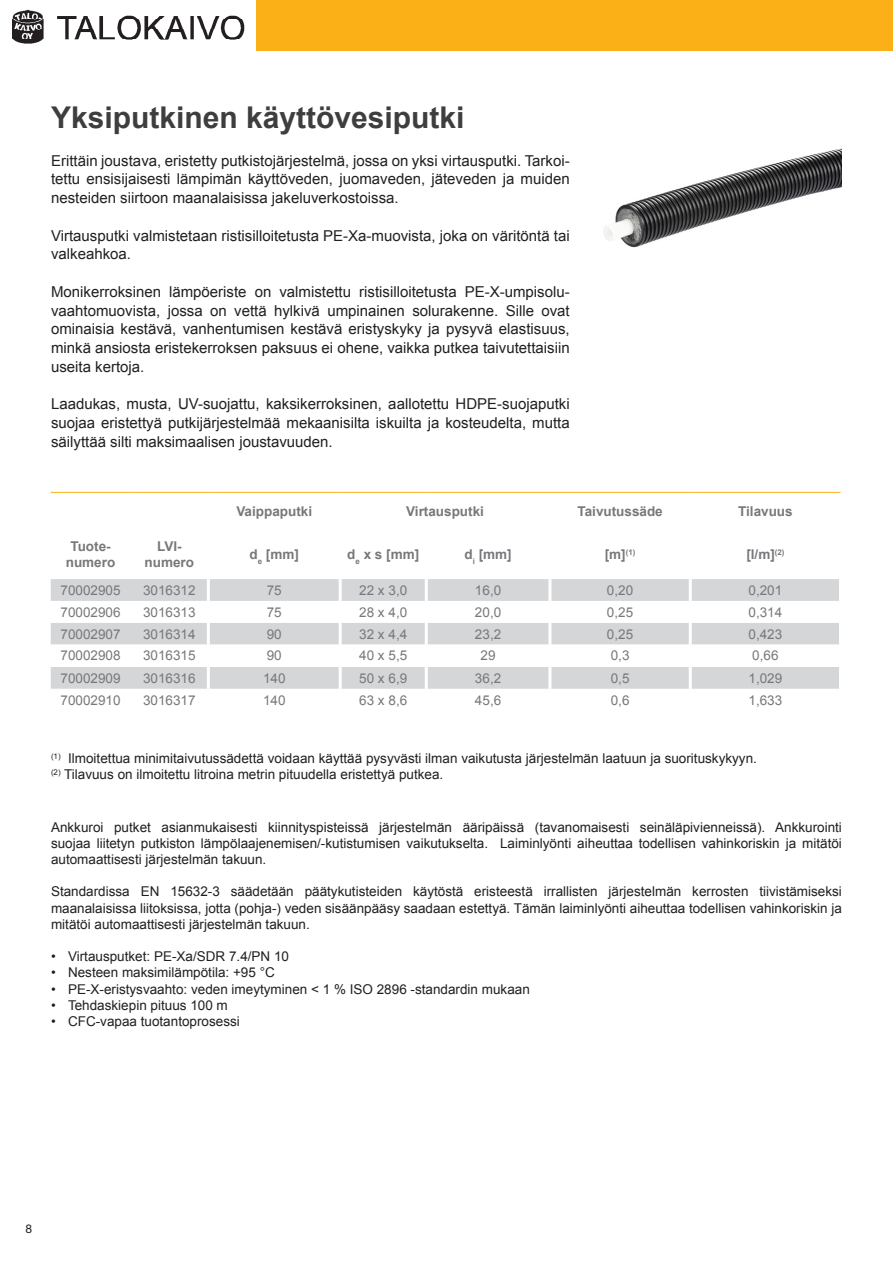
<style>
.page{position:relative;width:893px;height:1263px;background:#fff}
.page>*{position:absolute;margin:0;border:0;box-sizing:border-box;transform-origin:0 0}
.bodytekst{font:700 30px "Arial";color:#3e3e3f}
.bodytekst-2{font:15px/18.8px "Arial";color:#231f20;text-align:justify}
.small_body{font:13.5px/16.2px "Arial";color:#231f20;text-align:justify}
.body_tabel{font:13.5px "Arial";color:#76787b}
.body_insprong{font:13.5px "Arial";color:#231f20}
.body_tabel-2{font:700 13.5px/16.2px "Arial";color:#76787b;text-align:center}
.tabel_bold{font:700 13.5px "Arial";color:#76787b}
.t1{font:12px "Helvetica Neue LT Std";color:#231f20}
</style>
<div class="page">
<div style="left:256px;top:0;width:637px;height:51px;background:#fbb017"></div>
<img style="left:13px;top:9px;width:232px;height:35px">
<div style="left:51px;top:579px;width:788px;height:22px;background:#d5d6d8"></div>
<svg style="left:51px;top:623px;width:788px;height:66px;fill:#d5d6d8"></svg>
<hr style="left:51px;top:492px;width:79px;height:1px;background:#fbb017">
<hr style="left:130px;top:492px;width:78px;height:1px;background:#fbb017">
<hr style="left:208px;top:492px;width:132px;height:1px;background:#fbb017">
<hr style="left:340px;top:492px;width:86px;height:1px;background:#fbb017">
<hr style="left:426px;top:492px;width:124px;height:1px;background:#fbb017">
<hr style="left:550px;top:492px;width:140px;height:1px;background:#fbb017">
<hr style="left:690px;top:492px;width:150px;height:1px;background:#fbb017">
<hr style="left:207px;top:579px;width:3px;height:22px;background:#fff">
<hr style="left:339px;top:579px;width:3px;height:22px;background:#fff">
<hr style="left:425px;top:579px;width:3px;height:22px;background:#fff">
<hr style="left:548px;top:579px;width:3px;height:22px;background:#fff">
<hr style="left:689px;top:579px;width:3px;height:22px;background:#fff">
<hr style="left:207px;top:623px;width:3px;height:22px;background:#fff">
<hr style="left:339px;top:623px;width:3px;height:22px;background:#fff">
<hr style="left:425px;top:623px;width:3px;height:22px;background:#fff">
<hr style="left:548px;top:623px;width:3px;height:22px;background:#fff">
<hr style="left:689px;top:623px;width:3px;height:22px;background:#fff">
<hr style="left:207px;top:645px;width:3px;height:22px;background:#fff">
<hr style="left:339px;top:645px;width:3px;height:22px;background:#fff">
<hr style="left:425px;top:645px;width:3px;height:22px;background:#fff">
<hr style="left:548px;top:645px;width:3px;height:22px;background:#fff">
<hr style="left:689px;top:645px;width:3px;height:22px;background:#fff">
<hr style="left:207px;top:667px;width:3px;height:22px;background:#fff">
<hr style="left:339px;top:667px;width:3px;height:22px;background:#fff">
<hr style="left:425px;top:667px;width:3px;height:22px;background:#fff">
<hr style="left:548px;top:667px;width:3px;height:22px;background:#fff">
<hr style="left:689px;top:667px;width:3px;height:22px;background:#fff">
<img style="left:603px;top:148px;width:239px;height:100px">
<p class="bodytekst" style="left:51px;top:98px;width:415px">Yksiputkinen käyttövesiputki</p>
<p class="bodytekst-2" style="left:51px;top:151px;width:520px">Erittäin joustava, eristetty putkistojärjestelmä, jossa on yksi virtausputki. Tarkoi&shy;tettu ensisijaisesti lämpimän käyttöveden, juomaveden, jäteveden ja muiden nesteiden siirtoon maanalaisissa jakeluverkostoissa.</p>
<p class="bodytekst-2" style="left:51px;top:226px;width:520px">Virtausputki valmistetaan ristisilloitetusta PE-Xa-muovista, joka on väritöntä tai valkeahkoa.</p>
<p class="bodytekst-2" style="left:51px;top:282px;width:520px">Monikerroksinen lämpöeriste on valmistettu ristisilloitetusta PE-X-umpisolu&shy;vaahtomuovista, jossa on vettä hylkivä umpinainen solurakenne. Sille ovat ominaisia kestävä, vanhentumisen kestävä eristyskyky ja pysyvä elastisuus, minkä ansiosta eristekerroksen paksuus ei ohene, vaikka putkea taivutettaisiin useita kertoja.</p>
<p class="bodytekst-2" style="left:51px;top:395px;width:520px">Laadukas, musta, UV-suojattu, kaksikerroksinen, aallotettu HDPE-suojaputki suojaa eristettyä putkijärjestelmää mekaanisilta iskuilta ja kosteudelta, mutta säilyttää silti maksimaalisen joustavuuden.</p>
<p class="tabel_bold" style="left:236px;top:502px;width:77px">Vaippaputki</p>
<p class="tabel_bold" style="left:406px;top:502px;width:79px">Virtausputki</p>
<p class="tabel_bold" style="left:577px;top:502px;width:87px">Taivutussäde</p>
<p class="tabel_bold" style="left:738px;top:502px;width:56px">Tilavuus</p>
<p class="body_tabel-2" style="left:66px;top:539px;width:51px">Tuote&shy;numero</p>
<p class="body_tabel-2" style="left:145px;top:539px;width:51px">LVI&shy;numero</p>
<p class="body_tabel-2" style="left:250px;top:547px;width:51px">d<sub>e</sub> [mm]</p>
<p class="body_tabel-2" style="left:347px;top:547px;width:73px">d<sub>e</sub> x s [mm]</p>
<p class="body_tabel-2" style="left:464px;top:547px;width:49px">d<sub>i</sub> [mm]</p>
<p class="body_tabel-2" style="left:605px;top:547px;width:32px">[m]<sup>(1)</sup></p>
<p class="body_tabel-2" style="left:746px;top:547px;width:40px">[l/m]<sup>(2)</sup></p>
<p class="body_tabel" style="left:61px;top:581px;width:62px">70002905</p>
<p class="body_tabel" style="left:143px;top:581px;width:54px">3016312</p>
<p class="body_tabel" style="left:267px;top:581px;width:17px">75</p>
<p class="body_tabel" style="left:359px;top:581px;width:50px">22 x 3,0</p>
<p class="body_tabel" style="left:475px;top:581px;width:28px">16,0</p>
<p class="body_tabel" style="left:607px;top:581px;width:28px">0,20</p>
<p class="body_tabel" style="left:748px;top:581px;width:35px">0,201</p>
<p class="body_tabel" style="left:61px;top:603px;width:62px">70002906</p>
<p class="body_tabel" style="left:143px;top:603px;width:54px">3016313</p>
<p class="body_tabel" style="left:267px;top:603px;width:17px">75</p>
<p class="body_tabel" style="left:359px;top:603px;width:50px">28 x 4,0</p>
<p class="body_tabel" style="left:475px;top:603px;width:28px">20,0</p>
<p class="body_tabel" style="left:607px;top:603px;width:28px">0,25</p>
<p class="body_tabel" style="left:748px;top:603px;width:35px">0,314</p>
<p class="body_tabel" style="left:61px;top:625px;width:62px">70002907</p>
<p class="body_tabel" style="left:143px;top:625px;width:54px">3016314</p>
<p class="body_tabel" style="left:267px;top:625px;width:17px">90</p>
<p class="body_tabel" style="left:359px;top:625px;width:50px">32 x 4,4</p>
<p class="body_tabel" style="left:475px;top:625px;width:28px">23,2</p>
<p class="body_tabel" style="left:607px;top:625px;width:28px">0,25</p>
<p class="body_tabel" style="left:748px;top:625px;width:35px">0,423</p>
<p class="body_tabel" style="left:61px;top:647px;width:62px">70002908</p>
<p class="body_tabel" style="left:143px;top:647px;width:54px">3016315</p>
<p class="body_tabel" style="left:267px;top:647px;width:17px">90</p>
<p class="body_tabel" style="left:359px;top:647px;width:50px">40 x 5,5</p>
<p class="body_tabel" style="left:481px;top:647px;width:17px">29</p>
<p class="body_tabel" style="left:611px;top:647px;width:20px">0,3</p>
<p class="body_tabel" style="left:752px;top:647px;width:28px">0,66</p>
<p class="body_tabel" style="left:61px;top:669px;width:62px">70002909</p>
<p class="body_tabel" style="left:143px;top:669px;width:54px">3016316</p>
<p class="body_tabel" style="left:263px;top:669px;width:24px">140</p>
<p class="body_tabel" style="left:359px;top:669px;width:50px">50 x 6,9</p>
<p class="body_tabel" style="left:475px;top:669px;width:28px">36,2</p>
<p class="body_tabel" style="left:611px;top:669px;width:20px">0,5</p>
<p class="body_tabel" style="left:748px;top:669px;width:35px">1,029</p>
<p class="body_tabel" style="left:61px;top:691px;width:62px">70002910</p>
<p class="body_tabel" style="left:143px;top:691px;width:54px">3016317</p>
<p class="body_tabel" style="left:263px;top:691px;width:24px">140</p>
<p class="body_tabel" style="left:359px;top:691px;width:50px">63 x 8,6</p>
<p class="body_tabel" style="left:475px;top:691px;width:28px">45,6</p>
<p class="body_tabel" style="left:611px;top:691px;width:20px">0,6</p>
<p class="body_tabel" style="left:748px;top:691px;width:35px">1,633</p>
<p class="small_body" style="left:51px;top:750px;width:707px"><sup>(1)</sup> Ilmoitettua minimitaivutussädettä voidaan käyttää pysyvästi ilman vaikutusta järjestelmän laatuun ja suorituskykyyn.</p>
<p class="small_body" style="left:51px;top:766px;width:394px"><sup>(2)</sup> Tilavuus on ilmoitettu litroina metrin pituudella eristettyä putkea.</p>
<p class="small_body" style="left:51px;top:819px;width:792px">Ankkuroi putket asianmukaisesti kiinnityspisteissä järjestelmän ääripäissä (tavanomaisesti seinäläpivienneissä). Ankkurointi suojaa liitetyn putkiston lämpölaajenemisen/-kutistumisen vaikutukselta. Laiminlyönti aiheuttaa todellisen vahinkoriskin ja mitätöi automaattisesti järjestelmän takuun.</p>
<p class="small_body" style="left:51px;top:884px;width:792px">Standardissa EN 15632-3 säädetään päätykutisteiden käytöstä eristeestä irrallisten järjestelmän kerrosten tiivistämiseksi maanalaisissa liitoksissa, jotta (pohja-) veden sisäänpääsy saadaan estettyä. Tämän laiminlyönti aiheuttaa todellisen vahinkoriskin ja mitätöi automaattisesti järjestelmän takuun.</p>
<p class="body_insprong" style="left:51px;top:948px;width:240px">• Virtausputket: PE-Xa/SDR 7.4/PN 10</p>
<p class="body_insprong" style="left:51px;top:964px;width:225px">• Nesteen maksimilämpötila: +95 °C</p>
<p class="body_insprong" style="left:51px;top:980px;width:480px">• PE-X-eristysvaahto: veden imeytyminen &lt; 1 % ISO 2896 -standardin mukaan</p>
<p class="body_insprong" style="left:51px;top:996px;width:178px">• Tehdaskiepin pituus 100 m</p>
<p class="body_insprong" style="left:51px;top:1012px;width:190px">• CFC-vapaa tuotantoprosessi</p>
<p class="t1" style="left:26px;top:1222px;width:8px">8</p>
</div>
